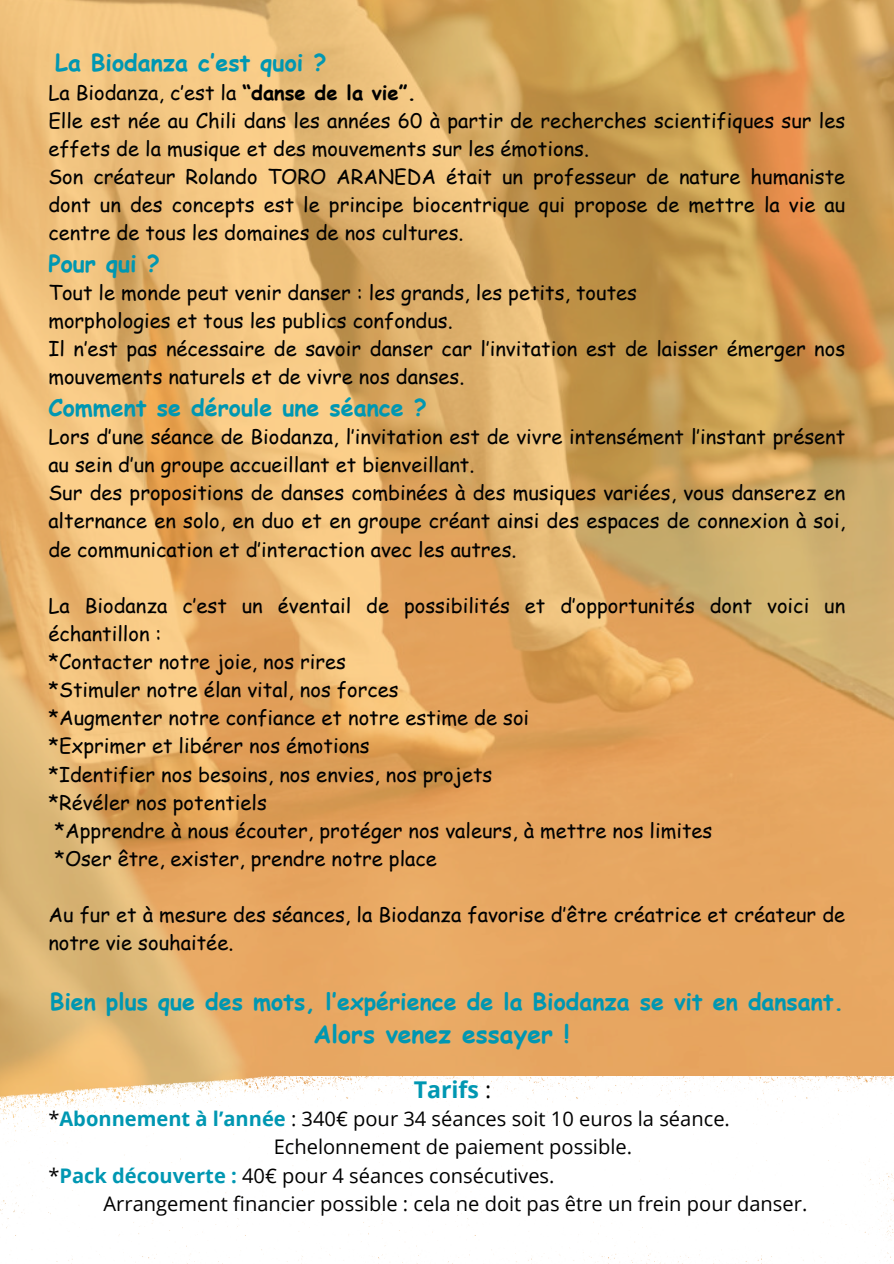
<style>
.page{position:relative;width:894px;height:1264px;background:#fff}
.page>*{position:absolute;margin:0;border:0;box-sizing:border-box;transform-origin:0 0}
.t1{font:700 24.6px "Comic Sans MS";color:#0097b2}
.t2{font:700 23.1px "Comic Sans MS";color:#0097b2}
.t3{font:700 23.1px "Open Sans";color:#0097b2}
.t4{font:20.1px/28.2px "Comic Sans MS";color:#000}
.t5{font:20.1px "Open Sans";color:#000}
.s1{font-weight:700}
.s2{font-weight:400;color:#000}
.s3{font-weight:700;color:#0097b2}
</style>
<div class="page">
<img style="left:0;top:0;width:893px;height:1076px">
<img style="left:0;top:1076px;width:893px;height:187px">
<p class="t2" style="left:55px;top:46px;width:272px">La Biodanza c’est quoi ?</p>
<p class="t4" style="left:48px;top:77px;width:369px">La Biodanza, c’est la <span class="s1">“danse de la vie”.</span></p>
<p class="t4" style="left:48px;top:105px;width:798px">Elle est née au Chili dans les années 60 à partir de recherches scientifiques sur les effets de la musique et des mouvements sur les émotions.</p>
<p class="t4" style="left:48px;top:162px;width:798px;text-align:justify">Son créateur Rolando TORO ARANEDA était un professeur de nature humaniste dont un des concepts est le principe biocentrique qui propose de mettre la vie au centre de tous les domaines de nos cultures.</p>
<p class="t2" style="left:48px;top:246px;width:113px">Pour qui ?</p>
<p class="t4" style="left:48px;top:277px;width:590px">Tout le monde peut venir danser : les grands, les petits, toutes</p>
<p class="t4" style="left:48px;top:306px;width:406px">morphologies et tous les publics confondus.</p>
<p class="t4" style="left:48px;top:334px;width:798px">Il n’est pas nécessaire de savoir danser car l’invitation est de laisser émerger nos mouvements naturels et de vivre nos danses.</p>
<p class="t2" style="left:48px;top:390px;width:380px">Comment se déroule une séance ?</p>
<p class="t4" style="left:48px;top:421px;width:798px">Lors d’une séance de Biodanza, l’invitation est de vivre intensément l’instant présent au sein d’un groupe accueillant et bienveillant.</p>
<p class="t4" style="left:48px;top:478px;width:798px;text-align:justify">Sur des propositions de danses combinées à des musiques variées, vous danserez en alternance en solo, en duo et en groupe créant ainsi des espaces de connexion à soi, de communication et d’interaction avec les autres.</p>
<p class="t4" style="left:48px;top:590px;width:798px">La Biodanza c’est un éventail de possibilités et d’opportunités dont voici un échantillon :</p>
<p class="t4" style="left:48px;top:646px;width:299px">*Contacter notre joie, nos rires</p>
<p class="t4" style="left:48px;top:675px;width:351px">*Stimuler notre élan vital, nos forces</p>
<p class="t4" style="left:48px;top:703px;width:482px">*Augmenter notre confiance et notre estime de soi</p>
<p class="t4" style="left:48px;top:731px;width:323px">*Exprimer et libérer nos émotions</p>
<p class="t4" style="left:48px;top:759px;width:445px">*Identifier nos besoins, nos envies, nos projets</p>
<p class="t4" style="left:48px;top:787px;width:220px">*Révéler nos potentiels</p>
<p class="t4" style="left:54px;top:815px;width:659px">*Apprendre à nous écouter, protéger nos valeurs, à mettre nos limites</p>
<p class="t4" style="left:54px;top:843px;width:384px">*Oser être, exister, prendre notre place</p>
<p class="t4" style="left:48px;top:900px;width:798px">Au fur et à mesure des séances, la Biodanza favorise d’être créatrice et créateur de notre vie souhaitée.</p>
<h1 class="t2" style="left:50px;top:984px;width:795px">Bien plus que des mots, l’expérience de la Biodanza se vit en dansant.</h1>
<h1 class="t1" style="left:313px;top:1015px;width:257px">Alors venez essayer !</h1>
<p class="t3" style="left:413px;top:1073px;width:79px">Tarifs <span class="s2">:</span></p>
<p class="t5" style="left:48px;top:1104px;width:683px">*<span class="s3">Abonnement à l’année</span> : 340€ pour 34 séances soit 10 euros la séance.</p>
<p class="t5" style="left:273px;top:1132px;width:360px">Echelonnement de paiement possible.</p>
<p class="t5" style="left:48px;top:1160px;width:507px">*<span class="s3">Pack découverte :</span> 40€ pour 4 séances consécutives.</p>
<p class="t5" style="left:103px;top:1189px;width:705px">Arrangement financier possible : cela ne doit pas être un frein pour danser.</p>
</div>
